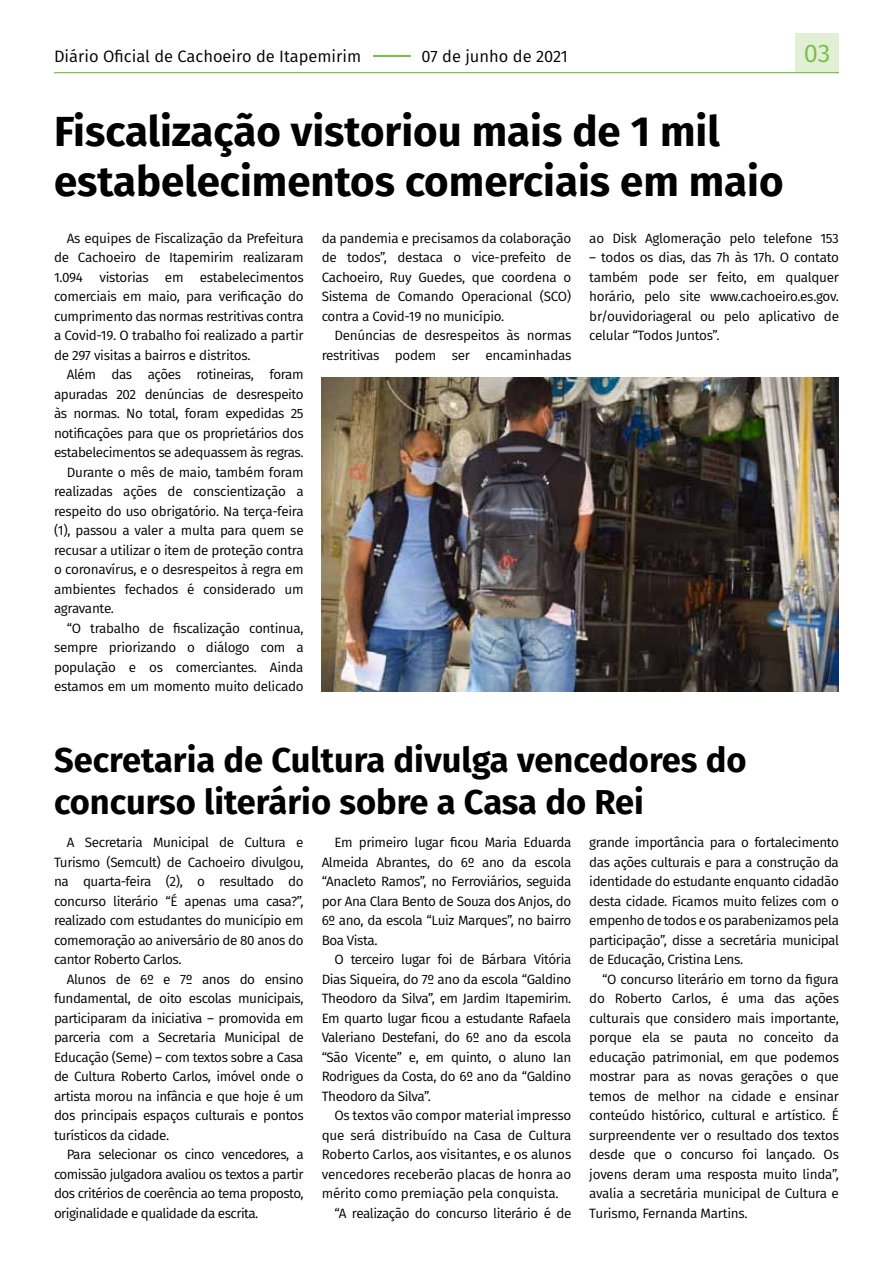
<style>
.page{position:relative;width:893px;height:1263px;background:#fff}
.page>*{position:absolute;margin:0;border:0;box-sizing:border-box;transform-origin:0 0}
.t1{font:700 42px/50.4px "Fira Sans";color:#000}
.t2{font:700 34.5px/41.4px "Fira Sans";color:#000}
.t3{font:25.5px "Fira Sans";color:#75c044}
.t4{font:16.5px "Fira Sans";color:#000}
.t5{font:13.5px/19.5px "Fira Sans";letter-spacing:-.03em;color:#000;text-align:justify}
.t6{font:13.5px "Fira Sans";letter-spacing:-.01em;color:#000}
.s1{color:#75c044}
</style>
<div class="page">
<div style="left:795px;top:33px;width:44px;height:40px;background:#e1efd4"></div>
<hr style="left:54px;top:72px;width:785px;height:1px;background:#75c044">
<img style="left:322px;top:377px;width:517px;height:314px">
<p class="t4" style="left:54px;top:43px;width:515px">Diário Oficial de Cachoeiro de Itapemirim <span class="s1">–</span>07 de junho de 2021</p>
<h3 class="t3" style="left:804px;top:34px;width:28px">03</h3>
<h1 class="t1" style="left:54px;top:103px;width:731px">Fiscalização vistoriou mais de 1 mil estabelecimentos comerciais em maio</h1>
<p class="t5" style="left:54px;top:228px;width:251px;text-indent:13px">As equipes de Fiscalização da Prefeitura de Cachoeiro de Itapemirim realizaram 1.094 vistorias em estabelecimentos comerciais em maio, para verificação do cumprimento das normas restritivas contra a Covid-19. O trabalho foi realizado a partir de 297 visitas a bairros e distritos.</p>
<p class="t5" style="left:67px;top:364px;width:238px">Além das ações rotineiras, foram</p>
<p class="t5" style="left:54px;top:384px;width:251px">apuradas 202 denúncias de desrespeito</p>
<p class="t5" style="left:54px;top:403px;width:251px">às normas. No total, foram expedidas 25</p>
<p class="t5" style="left:54px;top:423px;width:251px">notificações para que os proprietários dos</p>
<p class="t5" style="left:54px;top:442px;width:251px">estabelecimentos se adequassem às regras.</p>
<p class="t5" style="left:67px;top:462px;width:238px">Durante o mês de maio, também foram</p>
<p class="t5" style="left:54px;top:481px;width:251px">realizadas ações de conscientização a</p>
<p class="t5" style="left:54px;top:501px;width:251px">respeito do uso obrigatório. Na terça-feira</p>
<p class="t5" style="left:54px;top:520px;width:251px">(1), passou a valer a multa para quem se</p>
<p class="t5" style="left:54px;top:540px;width:251px">recusar a utilizar o item de proteção contra</p>
<p class="t5" style="left:54px;top:559px;width:251px">o coronavírus, e o desrespeitos à regra em</p>
<p class="t5" style="left:54px;top:579px;width:251px">ambientes fechados é considerado um</p>
<p class="t5" style="left:54px;top:598px;width:62px">agravante.</p>
<p class="t5" style="left:67px;top:618px;width:238px">“O trabalho de fiscalização continua,</p>
<p class="t5" style="left:54px;top:637px;width:251px">sempre priorizando o diálogo com a</p>
<p class="t5" style="left:54px;top:657px;width:251px">população e os comerciantes. Ainda</p>
<p class="t5" style="left:54px;top:676px;width:251px">estamos em um momento muito delicado</p>
<p class="t5" style="left:589px;top:228px;width:251px">ao Disk Aglomeração pelo telefone 153</p>
<p class="t5" style="left:589px;top:247px;width:251px">– todos os dias, das 7h às 17h. O contato também pode ser feito, em qualquer horário, pelo site www.cachoeiro.es.gov. br/ouvidoriageral ou pelo aplicativo de celular “Todos Juntos”.</p>
<p class="t5" style="left:322px;top:228px;width:251px">da pandemia e precisamos da colaboração de todos”, destaca o vice-prefeito de Cachoeiro, Ruy Guedes, que coordena o Sistema de Comando Operacional (SCO) contra a Covid-19 no município.</p>
<p class="t5" style="left:322px;top:326px;width:251px;text-align:right">Denúncias de desrespeitos às normas restritivas podem ser encaminhadas</p>
<h2 class="t2" style="left:54px;top:737px;width:694px">Secretaria de Cultura divulga vencedores do concurso literário sobre a Casa do Rei</h2>
<p class="t5" style="left:54px;top:833px;width:251px;text-indent:13px">A Secretaria Municipal de Cultura e Turismo (Semcult) de Cachoeiro divulgou, na quarta-feira (2), o resultado do concurso literário “É apenas uma casa?”, realizado com estudantes do município em comemoração ao aniversário de 80 anos do cantor Roberto Carlos.</p>
<p class="t5" style="left:54px;top:969px;width:251px;text-indent:13px">Alunos de 6º e 7º anos do ensino fundamental, de oito escolas municipais, participaram da iniciativa – promovida em parceria com a Secretaria Municipal de Educação (Seme) – com textos sobre a Casa de Cultura Roberto Carlos, imóvel onde o artista morou na infância e que hoje é um dos principais espaços culturais e pontos turísticos da cidade.</p>
<p class="t5" style="left:54px;top:1144px;width:251px;text-indent:13px">Para selecionar os cinco vencedores, a comissão julgadora avaliou os textos a partir dos critérios de coerência ao tema proposto, originalidade e qualidade da escrita.</p>
<p class="t5" style="left:589px;top:832px;width:251px">grande importância para o fortalecimento das ações culturais e para a construção da identidade do estudante enquanto cidadão desta cidade. Ficamos muito felizes com o empenho de todos e os parabenizamos pela participação”, disse a secretária municipal de Educação, Cristina Lens.</p>
<p class="t5" style="left:589px;top:969px;width:251px;text-indent:13px">“O concurso literário em torno da figura do Roberto Carlos, é uma das ações culturais que considero mais importante, porque ela se pauta no conceito da educação patrimonial, em que podemos mostrar para as novas gerações o que temos de melhor na cidade e ensinar conteúdo histórico, cultural e artístico. É surpreendente ver o resultado dos textos desde que o concurso foi lançado. Os jovens deram uma resposta muito linda”, avalia a secretária municipal de Cultura e Turismo, Fernanda Martins.</p>
<p class="t5" style="left:322px;top:832px;width:251px;text-indent:13px">Em primeiro lugar ficou Maria Eduarda Almeida Abrantes, do 6º ano da escola “Anacleto Ramos”, no Ferroviários, seguida por Ana Clara Bento de Souza dos Anjos, do 6º ano, da escola “Luiz Marques”, no bairro Boa Vista.</p>
<p class="t5" style="left:322px;top:949px;width:251px;text-indent:13px">O terceiro lugar foi de Bárbara Vitória Dias Siqueira, do 7º ano da escola “Galdino Theodoro da Silva”, em Jardim Itapemirim.<br>Em quarto lugar ficou a estudante Rafaela Valeriano Destefani, do 6º ano da escola “São Vicente” e, em quinto, o aluno Ian Rodrigues da Costa, do 6º ano da “Galdino Theodoro da Silva”.</p>
<p class="t6" style="left:334px;top:1105px;width:238px">Os textos vão compor material impresso</p>
<p class="t6" style="left:322px;top:1125px;width:251px">que será distribuído na Casa de Cultura</p>
<p class="t6" style="left:322px;top:1144px;width:251px">Roberto Carlos, aos visitantes, e os alunos</p>
<p class="t6" style="left:322px;top:1164px;width:251px">vencedores receberão placas de honra ao</p>
<p class="t6" style="left:322px;top:1183px;width:238px">mérito como premiação pela conquista.</p>
<p class="t5" style="left:334px;top:1203px;width:238px">“A realização do concurso literário é de</p>
</div>
